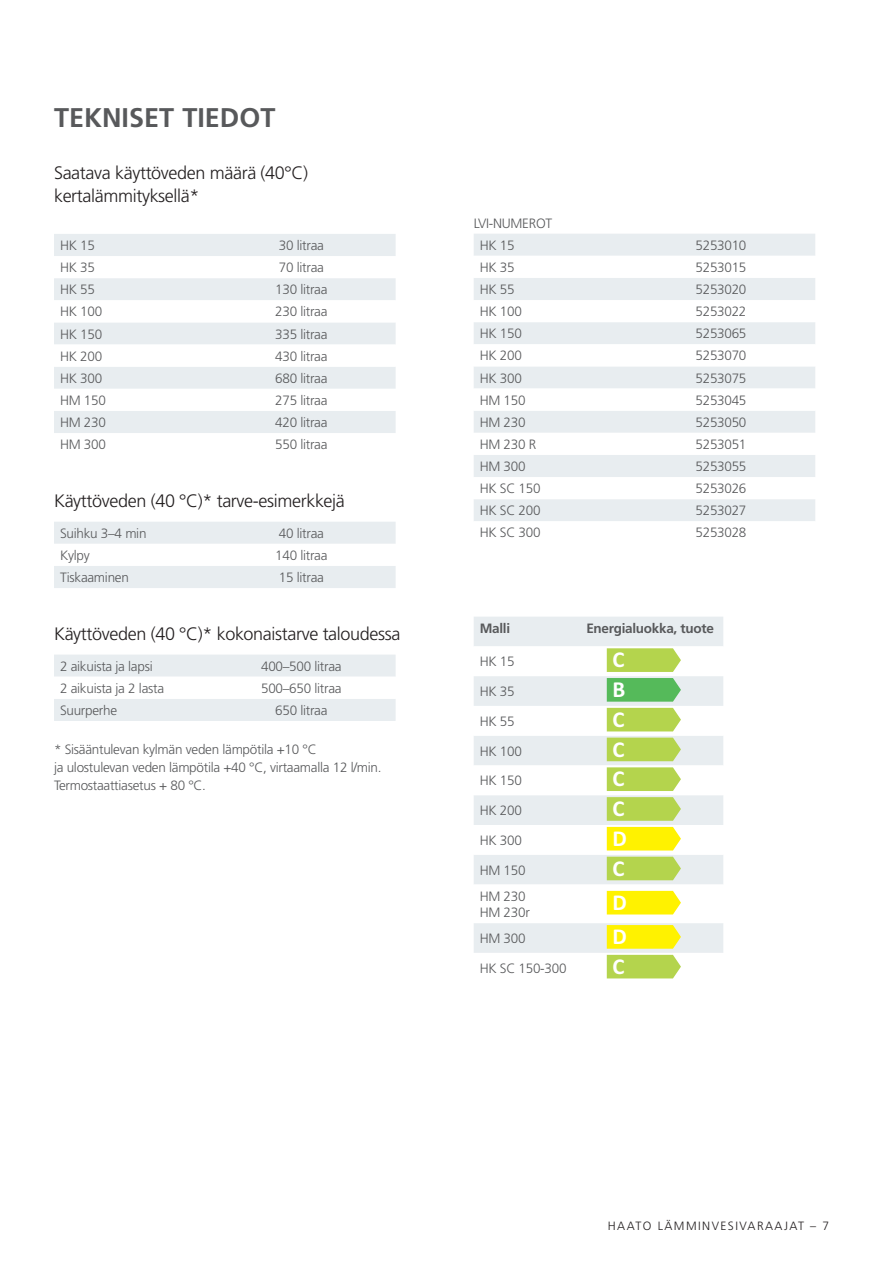
<style>
.page{position:relative;width:893px;height:1263px;background:#fff}
.page>*{position:absolute;margin:0;border:0;box-sizing:border-box;transform-origin:0 0}
.t1{font:700 27px "Frutiger";color:#58595b}
.t2{font:700 22.95px "Calibri";color:#fff}
.t3{font:700 22.8px "Calibri";color:#fff}
.t4{font:300 18px/22.5px "Frutiger";letter-spacing:-.02em;color:#231f20}
.t5{font:300 13.5px/18px "Frutiger";letter-spacing:-.02em;color:#58595b}
.t6{font:700 13.5px "Frutiger";letter-spacing:-.02em;color:#58595b}
.t7{font:300 12px "Frutiger";letter-spacing:.12em;color:#231f20}
</style>
<div class="page">
<div style="left:54px;top:234px;width:342px;height:22px;background:#e8edf0"></div>
<svg style="left:54px;top:278px;width:342px;height:155px;fill:#e8edf0"></svg>
<svg style="left:54px;top:522px;width:342px;height:66px"></svg>
<svg style="left:54px;top:655px;width:342px;height:66px"></svg>
<div style="left:474px;top:234px;width:341px;height:22px;background:#e8edf0"></div>
<svg style="left:474px;top:278px;width:341px;height:243px;fill:#e8edf0"></svg>
<div style="left:474px;top:617px;width:249px;height:29px;background:#e8edf0"></div>
<svg style="left:474px;top:648px;width:249px;height:331px"></svg>
<svg style="left:607px;top:648px;width:74px;height:24px;background:#b9d659"></svg>
<svg style="left:607px;top:678px;width:74px;height:24px;background:#5fbd64"></svg>
<div style="left:607px;top:708px;width:74px;height:23px;background:#b4d44d"></div>
<div style="left:607px;top:738px;width:74px;height:23px;background:#b4d44d"></div>
<svg style="left:607px;top:767px;width:74px;height:24px;background:#b9d659"></svg>
<svg style="left:607px;top:797px;width:74px;height:24px;background:#b7d558"></svg>
<div style="left:607px;top:827px;width:74px;height:23px;background:#fff200"></div>
<div style="left:607px;top:857px;width:74px;height:23px;background:#b4d44d"></div>
<div style="left:607px;top:891px;width:74px;height:23px;background:#fff200"></div>
<svg style="left:607px;top:925px;width:74px;height:24px;background:#fdf110"></svg>
<div style="left:607px;top:955px;width:74px;height:23px;background:#b4d44d"></div>
<h1 class="t1" style="left:54px;top:106px;width:223px">TEKNISET TIEDOT</h1>
<h3 class="t4" style="left:54px;top:163px;width:256px">Saatava käyttöveden määrä (40°C) kertalämmityksellä*</h3>
<p class="t5" style="left:60px;top:237px;width:36px">HK 15</p>
<p class="t5" style="left:279px;top:237px;width:47px">30 litraa</p>
<p class="t5" style="left:60px;top:259px;width:36px">HK 35</p>
<p class="t5" style="left:279px;top:259px;width:47px">70 litraa</p>
<p class="t5" style="left:60px;top:282px;width:36px">HK 55</p>
<p class="t5" style="left:275px;top:282px;width:54px">130 litraa</p>
<p class="t5" style="left:60px;top:304px;width:44px">HK 100</p>
<p class="t5" style="left:275px;top:304px;width:54px">230 litraa</p>
<p class="t5" style="left:60px;top:326px;width:44px">HK 150</p>
<p class="t5" style="left:275px;top:326px;width:54px">335 litraa</p>
<p class="t5" style="left:60px;top:348px;width:44px">HK 200</p>
<p class="t5" style="left:275px;top:348px;width:54px">430 litraa</p>
<p class="t5" style="left:60px;top:370px;width:44px">HK 300</p>
<p class="t5" style="left:275px;top:370px;width:54px">680 litraa</p>
<p class="t5" style="left:60px;top:392px;width:47px">HM 150</p>
<p class="t5" style="left:275px;top:392px;width:54px">275 litraa</p>
<p class="t5" style="left:60px;top:414px;width:47px">HM 230</p>
<p class="t5" style="left:275px;top:414px;width:54px">420 litraa</p>
<p class="t5" style="left:60px;top:436px;width:47px">HM 300</p>
<p class="t5" style="left:275px;top:436px;width:54px">550 litraa</p>
<h3 class="t4" style="left:54px;top:491px;width:292px">Käyttöveden (40 °C)* tarve-esimerkkejä</h3>
<p class="t5" style="left:60px;top:525px;width:88px">Suihku 3–4 min</p>
<p class="t5" style="left:279px;top:525px;width:47px">40 litraa</p>
<p class="t5" style="left:60px;top:547px;width:31px">Kylpy</p>
<p class="t5" style="left:275px;top:547px;width:54px">140 litraa</p>
<p class="t5" style="left:60px;top:569px;width:70px">Tiskaaminen</p>
<p class="t5" style="left:279px;top:569px;width:47px">15 litraa</p>
<h3 class="t4" style="left:54px;top:624px;width:348px">Käyttöveden (40 °C)* kokonaistarve taloudessa</h3>
<p class="t5" style="left:60px;top:658px;width:94px">2 aikuista ja lapsi</p>
<p class="t5" style="left:261px;top:658px;width:82px">400–500 litraa</p>
<p class="t5" style="left:60px;top:680px;width:106px">2 aikuista ja 2 lasta</p>
<p class="t5" style="left:261px;top:680px;width:82px">500–650 litraa</p>
<p class="t5" style="left:60px;top:702px;width:59px">Suurperhe</p>
<p class="t5" style="left:275px;top:702px;width:54px">650 litraa</p>
<p class="t5" style="left:54px;top:742px;width:329px">* Sisääntulevan kylmän veden lämpötila +10 °C<br>ja ulostulevan veden lämpötila +40 °C, virtaamalla 12 l/min.<br>Termostaattiasetus + 80 °C.</p>
<p class="t5" style="left:480px;top:213px;width:74px;line-height:22.2px;text-indent:-6px">LVI-NUMEROT<br>HK 15</p>
<p class="t5" style="left:696px;top:237px;width:52px">5253010</p>
<p class="t5" style="left:480px;top:259px;width:36px">HK 35</p>
<p class="t5" style="left:696px;top:259px;width:52px">5253015</p>
<p class="t5" style="left:480px;top:281px;width:36px">HK 55</p>
<p class="t5" style="left:696px;top:281px;width:52px">5253020</p>
<p class="t5" style="left:480px;top:304px;width:44px">HK 100</p>
<p class="t5" style="left:696px;top:304px;width:52px">5253022</p>
<p class="t5" style="left:480px;top:326px;width:44px">HK 150</p>
<p class="t5" style="left:696px;top:326px;width:52px">5253065</p>
<p class="t5" style="left:480px;top:348px;width:44px">HK 200</p>
<p class="t5" style="left:696px;top:348px;width:52px">5253070</p>
<p class="t5" style="left:480px;top:370px;width:44px">HK 300</p>
<p class="t5" style="left:696px;top:370px;width:52px">5253075</p>
<p class="t5" style="left:480px;top:392px;width:47px">HM 150</p>
<p class="t5" style="left:696px;top:392px;width:52px">5253045</p>
<p class="t5" style="left:480px;top:414px;width:47px">HM 230</p>
<p class="t5" style="left:696px;top:414px;width:52px">5253050</p>
<p class="t5" style="left:480px;top:436px;width:58px">HM 230 R</p>
<p class="t5" style="left:696px;top:436px;width:52px">5253051</p>
<p class="t5" style="left:480px;top:458px;width:47px">HM 300</p>
<p class="t5" style="left:696px;top:458px;width:52px">5253055</p>
<p class="t5" style="left:480px;top:481px;width:62px">HK SC 150</p>
<p class="t5" style="left:696px;top:481px;width:52px">5253026</p>
<p class="t5" style="left:480px;top:503px;width:62px">HK SC 200</p>
<p class="t5" style="left:696px;top:503px;width:52px">5253027</p>
<p class="t5" style="left:480px;top:525px;width:62px">HK SC 300</p>
<p class="t5" style="left:696px;top:525px;width:52px">5253028</p>
<p class="t6" style="left:480px;top:623px;width:32px">Malli</p>
<p class="t6" style="left:586px;top:623px;width:129px">Energialuokka, tuote</p>
<p class="t5" style="left:480px;top:654px;width:36px">HK 15</p>
<h3 class="t3" style="left:613px;top:646px;width:14px">C</h3>
<p class="t5" style="left:480px;top:683px;width:36px">HK 35</p>
<h2 class="t2" style="left:612px;top:676px;width:14px">B</h2>
<p class="t5" style="left:480px;top:713px;width:36px">HK 55</p>
<h3 class="t3" style="left:613px;top:706px;width:14px">C</h3>
<p class="t5" style="left:480px;top:743px;width:44px">HK 100</p>
<h3 class="t3" style="left:613px;top:735px;width:14px">C</h3>
<p class="t5" style="left:480px;top:773px;width:44px">HK 150</p>
<h3 class="t3" style="left:613px;top:765px;width:14px">C</h3>
<p class="t5" style="left:480px;top:802px;width:44px">HK 200</p>
<h3 class="t3" style="left:613px;top:795px;width:14px">C</h3>
<p class="t5" style="left:480px;top:832px;width:44px">HK 300</p>
<h3 class="t3" style="left:613px;top:825px;width:16px">D</h3>
<p class="t5" style="left:480px;top:862px;width:47px">HM 150</p>
<h3 class="t3" style="left:613px;top:854px;width:14px">C</h3>
<p class="t5" style="left:480px;top:889px;width:52px;line-height:16.5px">HM 230<br>HM 230r</p>
<h3 class="t3" style="left:613px;top:889px;width:16px">D</h3>
<p class="t5" style="left:480px;top:930px;width:47px">HM 300</p>
<h3 class="t3" style="left:613px;top:923px;width:16px">D</h3>
<p class="t5" style="left:480px;top:960px;width:88px">HK SC 150-300</p>
<h3 class="t3" style="left:613px;top:952px;width:14px">C</h3>
<p class="t7" style="left:608px;top:1221px;width:223px">HAATO LÄMMINVESIVARAAJAT – 7</p>
</div>
